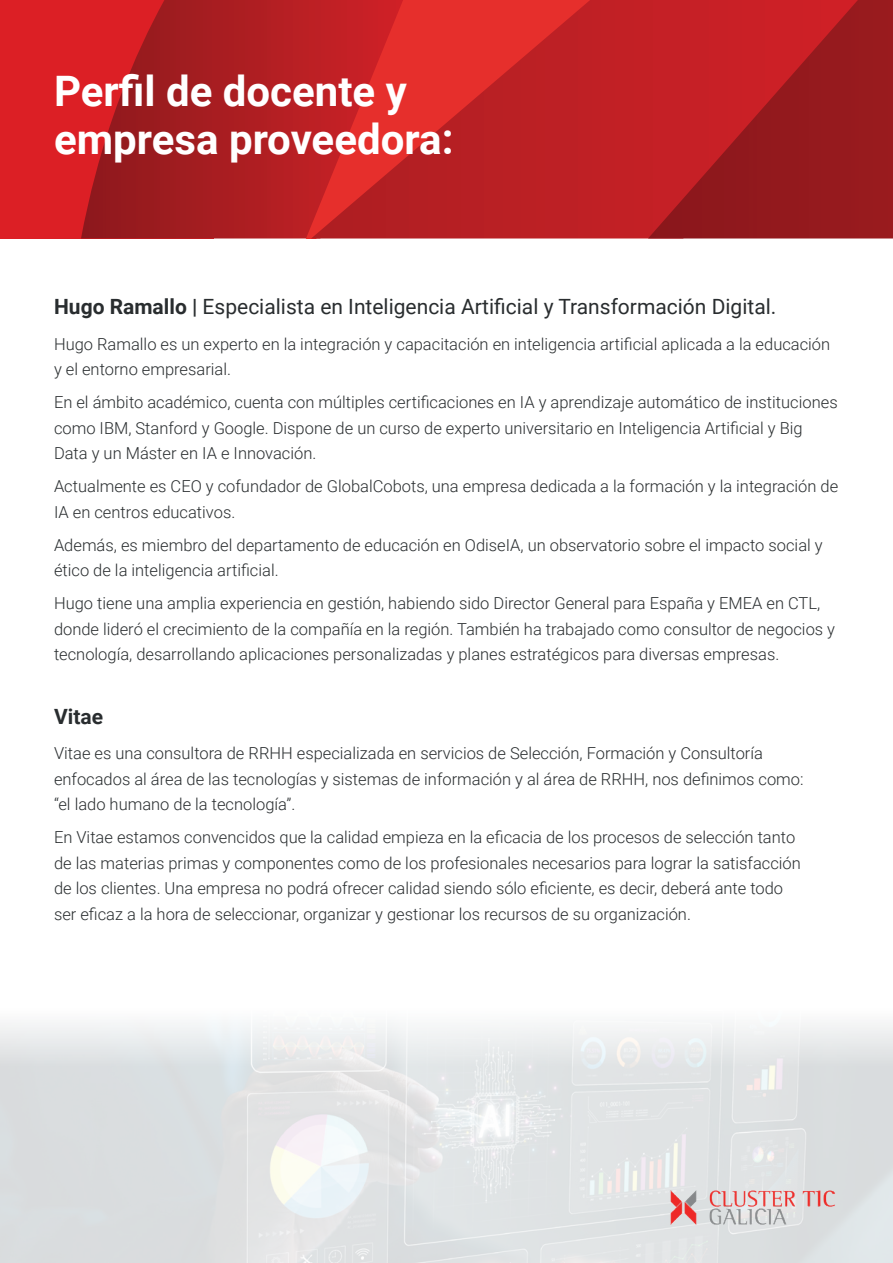
<style>
.page{position:relative;width:893px;height:1263px;background:#fff}
.page>*{position:absolute;margin:0;border:0;box-sizing:border-box;transform-origin:0 0}
.t1{font:700 42px/48px "Roboto";color:#fff}
.t2{font:21px "Roboto";color:#292d2f}
.t3{font:700 21px "Roboto";color:#292d2f}
.t4{font:300 16.5px/25.5px "Roboto";color:#292d2f}
.s1{font-weight:700}
</style>
<div class="page">
<div style="left:0;top:0;width:214px;height:238px;background:#dc1f25"></div>
<svg style="left:81px;top:0;width:220px;height:238px"></svg>
<div style="left:301px;top:0;width:10px;height:238px;background:#bb2024"></div>
<svg style="left:311px;top:0;width:337px;height:238px;background:#c82426"></svg>
<svg style="left:648px;top:0;width:245px;height:238px;background:#ab1c21"></svg>
<img style="left:0;top:1023px;width:893px;height:240px">
<img style="left:667px;top:1190px;width:172px;height:38px">
<h1 class="t1" style="left:54px;top:65px;width:401px">Perfil de docente y empresa proveedora:</h1>
<p class="t2" style="left:54px;top:292px;width:724px"><span class="s1">Hugo Ramallo |</span> Especialista en Inteligencia Artificial y Transformación Digital.</p>
<p class="t4" style="left:54px;top:331px;width:778px">Hugo Ramallo es un experto en la integración y capacitación en inteligencia artificial aplicada a la educación y el entorno empresarial.</p>
<p class="t4" style="left:54px;top:389px;width:785px">En el ámbito académico, cuenta con múltiples certificaciones en IA y aprendizaje automático de instituciones como IBM, Stanford y Google. Dispone de un curso de experto universitario en Inteligencia Artificial y Big<br>Data y un Máster en IA e Innovación.</p>
<p class="t4" style="left:54px;top:473px;width:786px">Actualmente es CEO y cofundador de GlobalCobots, una empresa dedicada a la formación y la integración de<br>IA en centros educativos.</p>
<p class="t4" style="left:54px;top:532px;width:770px">Además, es miembro del departamento de educación en OdiseIA, un observatorio sobre el impacto social y ético de la inteligencia artificial.</p>
<p class="t4" style="left:54px;top:590px;width:783px">Hugo tiene una amplia experiencia en gestión, habiendo sido Director General para España y EMEA en CTL, donde lideró el crecimiento de la compañía en la región. También ha trabajado como consultor de negocios y tecnología, desarrollando aplicaciones personalizadas y planes estratégicos para diversas empresas.</p>
<p class="t3" style="left:54px;top:702px;width:51px">Vitae</p>
<p class="t4" style="left:54px;top:740px;width:751px">Vitae es una consultora de RRHH especializada en servicios de Selección, Formación y Consultoría enfocados al área de las tecnologías y sistemas de información y al área de RRHH, nos definimos como: “el lado humano de la tecnología”.</p>
<p class="t4" style="left:54px;top:824px;width:748px">En Vitae estamos convencidos que la calidad empieza en la eficacia de los procesos de selección tanto de las materias primas y componentes como de los profesionales necesarios para lograr la satisfacción de los clientes. Una empresa no podrá ofrecer calidad siendo sólo eficiente, es decir, deberá ante todo ser eficaz a la hora de seleccionar, organizar y gestionar los recursos de su organización.</p>
</div>
